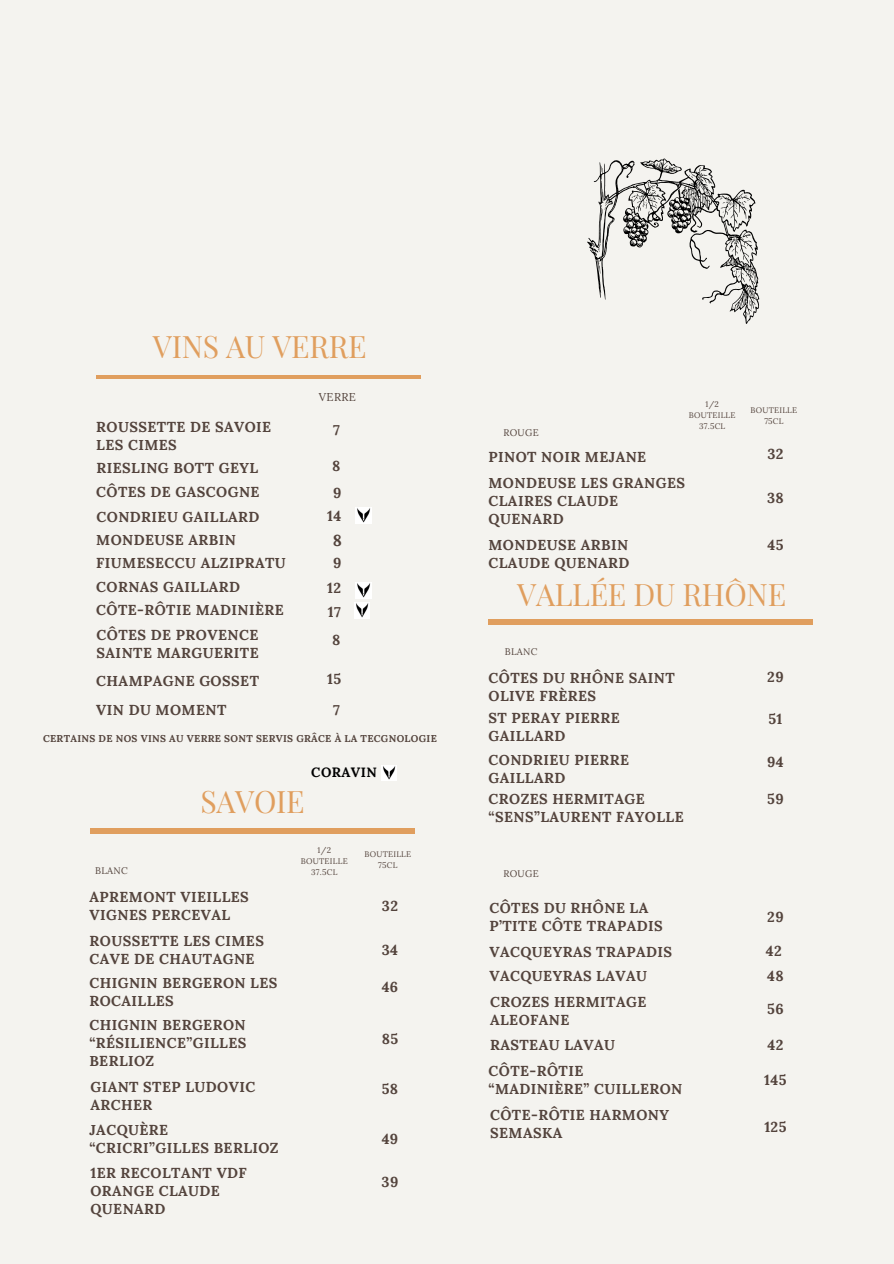
<style>
.page{position:relative;width:894px;height:1264px;background:#fff}
.page>*{position:absolute;margin:0;border:0;box-sizing:border-box;transform-origin:0 0}
.t1{font:30.3px "Playfair Display";letter-spacing:-.01em;color:#e09e5e}
.t2{font:700 15.9px "Lora";color:#53433c}
.t3{font:700 14.4px/18px "Lora";letter-spacing:.03em;color:#53433c}
.t4{font:700 13.5px "Lora";letter-spacing:.03em;color:#000}
.t5{font:11.4px "Lora";letter-spacing:.03em;color:#53433c}
.t6{font:700 9.9px "Lora";letter-spacing:.03em;color:#53433c}
.t7{font:9.6px "Lora";letter-spacing:.03em;color:#53433c}
.t8{font:8.1px/10.9px "Lora";letter-spacing:.03em;color:#53433c;text-align:center}
</style>
<div class="page">
<div style="left:0;top:0;width:893px;height:1263px;background:#f4f3ef"></div>
<hr style="left:96px;top:375px;width:324px;height:4px;background:#e09e5e">
<div style="left:90px;top:828px;width:324px;height:6px;background:#e09e5e"></div>
<div style="left:488px;top:619px;width:324px;height:6px;background:#e09e5e"></div>
<svg style="left:587px;top:158px;width:172px;height:166px"></svg>
<img style="left:381px;top:765px;width:15px;height:16px">
<img style="left:354px;top:602px;width:16px;height:16px">
<img style="left:355px;top:507px;width:16px;height:16px">
<img style="left:355px;top:582px;width:16px;height:16px">
<h1 class="t1" style="left:153px;top:325px;width:215px">VINS AU VERRE</h1>
<h3 class="t3" style="left:96px;top:418px;width:176px">ROUSSETTE DE SAVOIE<br>LES CIMES</h3>
<h2 class="t3" style="left:96px;top:458px;width:163px">RIESLING BOTT GEYL</h2>
<h2 class="t5" style="left:319px;top:389px;width:39px">VERRE</h2>
<h2 class="t3" style="left:333px;top:421px;width:8px">7</h2>
<h2 class="t3" style="left:332px;top:456px;width:10px">8</h2>
<h2 class="t3" style="left:96px;top:482px;width:165px">CÔTES DE GASCOGNE</h2>
<h2 class="t3" style="left:333px;top:484px;width:10px">9</h2>
<p class="t3" style="left:96px;top:507px;width:164px">CONDRIEU GAILLARD</p>
<h1 class="t3" style="left:327px;top:507px;width:16px">14</h1>
<p class="t3" style="left:96px;top:530px;width:141px">MONDEUSE ARBIN</p>
<h2 class="t2" style="left:333px;top:530px;width:11px">8</h2>
<p class="t3" style="left:96px;top:553px;width:191px">FIUMESECCU ALZIPRATU</p>
<h4 class="t3" style="left:333px;top:554px;width:10px">9</h4>
<h2 class="t3" style="left:327px;top:579px;width:15px">12</h2>
<p class="t3" style="left:96px;top:601px;width:189px">CÔTE-RÔTIE MADINIÈRE</p>
<h1 class="t3" style="left:332px;top:630px;width:10px">8</h1>
<h2 class="t3" style="left:96px;top:577px;width:145px">CORNAS GAILLARD</h2>
<h2 class="t3" style="left:96px;top:626px;width:164px">CÔTES DE PROVENCE<br>SAINTE MARGUERITE</h2>
<h2 class="t3" style="left:327px;top:602px;width:15px">17</h2>
<h2 class="t3" style="left:96px;top:672px;width:164px">CHAMPAGNE GOSSET</h2>
<p class="t3" style="left:327px;top:669px;width:16px">15</p>
<h2 class="t3" style="left:96px;top:700px;width:132px">VIN DU MOMENT</h2>
<h2 class="t3" style="left:333px;top:700px;width:8px">7</h2>
<h5 class="t6" style="left:43px;top:732px;width:395px">CERTAINS DE NOS VINS AU VERRE SONT SERVIS GRÂCE À LA TECGNOLOGIE</h5>
<h2 class="t4" style="left:311px;top:763px;width:67px">CORAVIN</h2>
<h5 class="t7" style="left:95px;top:864px;width:34px">BLANC</h5>
<h2 class="t1" style="left:200px;top:780px;width:106px">SAVOIE</h2>
<p class="t8" style="left:301px;top:844px;width:48px">1/2<br>BOUTEILLE<br>37.5CL</p>
<h2 class="t3" style="left:89px;top:887px;width:161px">APREMONT VIEILLES<br>VIGNES PERCEVAL</h2>
<h2 class="t3" style="left:89px;top:931px;width:176px">ROUSSETTE LES CIMES<br>CAVE DE CHAUTAGNE</h2>
<p class="t3" style="left:89px;top:973px;width:189px">CHIGNIN BERGERON LES<br>ROCAILLES</p>
<h2 class="t3" style="left:89px;top:1015px;width:158px;text-align:justify">CHIGNIN BERGERON “RÉSILIENCE”GILLES BERLIOZ</h2>
<h2 class="t3" style="left:90px;top:1077px;width:166px">GIANT STEP LUDOVIC<br>ARCHER</h2>
<p class="t3" style="left:89px;top:1120px;width:191px">JACQUÈRE “CRICRI”GILLES BERLIOZ</p>
<h2 class="t8" style="left:364px;top:848px;width:48px">BOUTEILLE<br>75CL</h2>
<p class="t3" style="left:382px;top:896px;width:18px">32</p>
<p class="t3" style="left:381px;top:940px;width:18px">34</p>
<p class="t3" style="left:381px;top:977px;width:18px">46</p>
<p class="t3" style="left:381px;top:1029px;width:18px">85</p>
<h2 class="t3" style="left:381px;top:1079px;width:18px">58</h2>
<p class="t3" style="left:381px;top:1129px;width:18px">49</p>
<h2 class="t3" style="left:90px;top:1163px;width:158px">1ER RECOLTANT VDF<br>ORANGE CLAUDE<br>QUENARD</h2>
<h2 class="t3" style="left:381px;top:1172px;width:18px">39</h2>
<p class="t7" style="left:503px;top:427px;width:37px">ROUGE</p>
<p class="t3" style="left:488px;top:448px;width:159px">PINOT NOIR MEJANE</p>
<p class="t8" style="left:688px;top:399px;width:48px">1/2<br>BOUTEILLE<br>37.5CL</p>
<p class="t3" style="left:488px;top:474px;width:198px">MONDEUSE LES GRANGES<br>CLAIRES CLAUDE<br>QUENARD</p>
<p class="t3" style="left:488px;top:536px;width:142px">MONDEUSE ARBIN<br>CLAUDE QUENARD</p>
<p class="t8" style="left:750px;top:404px;width:48px">BOUTEILLE<br>75CL</p>
<p class="t3" style="left:767px;top:444px;width:18px">32</p>
<h2 class="t3" style="left:766px;top:489px;width:18px">38</h2>
<p class="t3" style="left:767px;top:536px;width:18px">45</p>
<h2 class="t1" style="left:517px;top:573px;width:270px">VALLÉE DU RHÔNE</h2>
<p class="t7" style="left:504px;top:645px;width:34px">BLANC</p>
<p class="t3" style="left:488px;top:669px;width:188px">CÔTES DU RHÔNE SAINT<br>OLIVE FRÈRES</p>
<p class="t3" style="left:767px;top:667px;width:18px">29</p>
<p class="t3" style="left:488px;top:708px;width:133px">ST PERAY PIERRE<br>GAILLARD</p>
<h2 class="t3" style="left:768px;top:709px;width:16px">51</h2>
<p class="t3" style="left:488px;top:750px;width:142px">CONDRIEU PIERRE<br>GAILLARD</p>
<p class="t3" style="left:767px;top:752px;width:18px">94</p>
<h5 class="t3" style="left:488px;top:790px;width:197px">CROZES HERMITAGE “SENS”LAURENT FAYOLLE</h5>
<p class="t3" style="left:767px;top:789px;width:18px">59</p>
<p class="t7" style="left:503px;top:867px;width:37px">ROUGE</p>
<h2 class="t3" style="left:489px;top:898px;width:175px">CÔTES DU RHÔNE LA<br>P’TITE CÔTE TRAPADIS</h2>
<p class="t3" style="left:489px;top:942px;width:184px">VACQUEYRAS TRAPADIS</p>
<p class="t3" style="left:489px;top:966px;width:159px">VACQUEYRAS LAVAU</p>
<h2 class="t3" style="left:767px;top:907px;width:18px">29</h2>
<p class="t3" style="left:765px;top:941px;width:17px">42</p>
<h5 class="t3" style="left:767px;top:966px;width:18px">48</h5>
<h2 class="t3" style="left:490px;top:992px;width:158px">CROZES HERMITAGE<br>ALEOFANE</h2>
<h2 class="t3" style="left:767px;top:999px;width:18px">56</h2>
<h2 class="t3" style="left:490px;top:1035px;width:126px">RASTEAU LAVAU</h2>
<h2 class="t3" style="left:488px;top:1061px;width:195px">CÔTE-RÔTIE “MADINIÈRE” CUILLERON</h2>
<p class="t3" style="left:490px;top:1106px;width:180px">CÔTE-RÔTIE HARMONY<br>SEMASKA</p>
<p class="t3" style="left:767px;top:1035px;width:17px">42</p>
<p class="t3" style="left:764px;top:1070px;width:24px">145</p>
<p class="t3" style="left:764px;top:1117px;width:24px">125</p>
</div>
